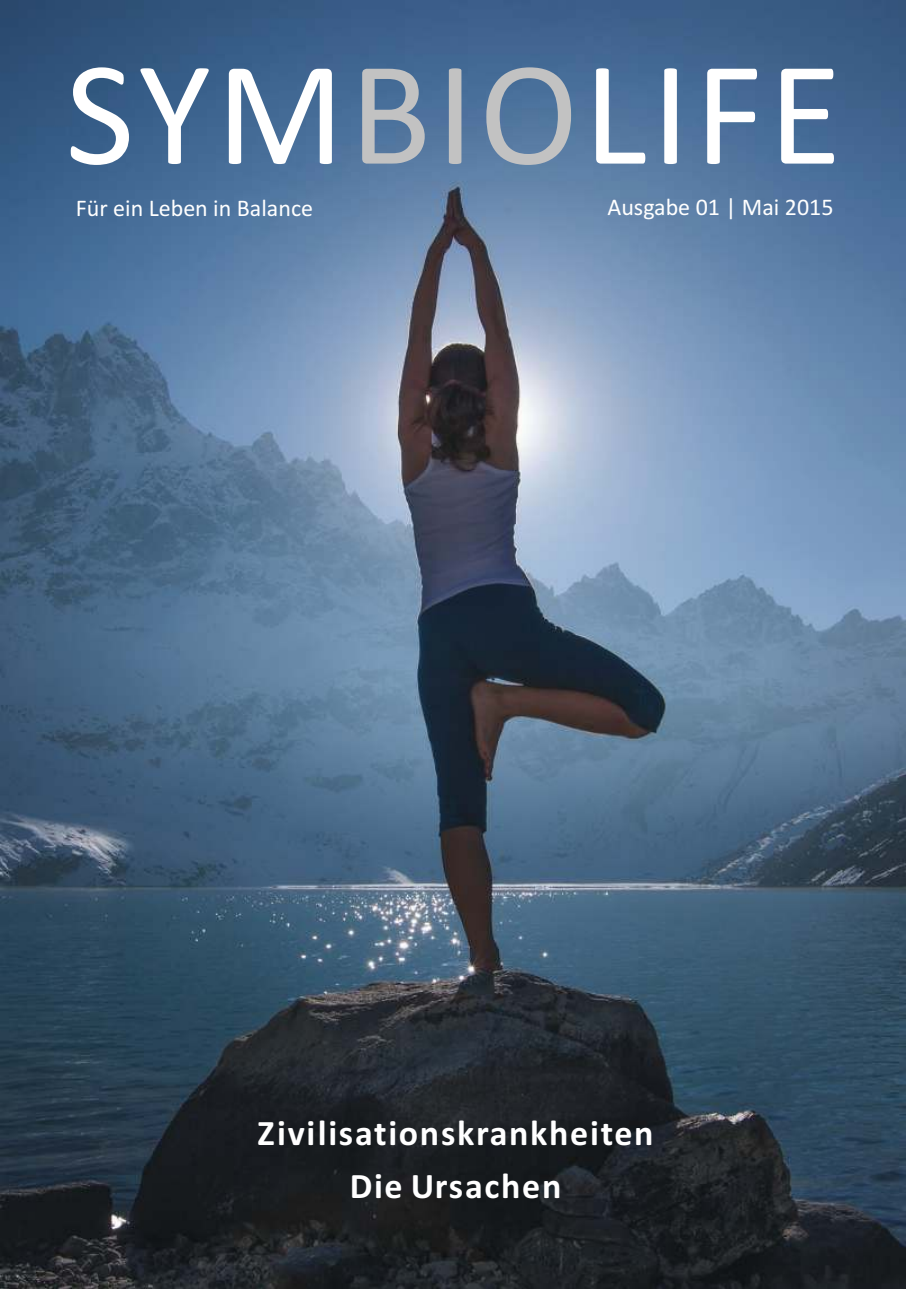
<style>
.page{position:relative;width:906px;height:1289px;background:#fff}
.page>*{position:absolute;margin:0;border:0;box-sizing:border-box;transform-origin:0 0}
.t1{font:150px "Calibri";letter-spacing:.035em;color:#fff}
.t2{font:700 36px/53.6px "Calibri";letter-spacing:.045em;color:#fff;text-align:center}
.t3{font:24px "Calibri";color:#fff}
.s1{color:#c2c2c2}
</style>
<div class="page">
<img style="left:0;top:0;width:906px;height:1288px">
<h1 class="t1" style="left:66px;top:51px;width:778px">SYM<span class="s1">BIO</span>LIFE</h1>
<p class="t3" style="left:76px;top:198px;width:239px">Für ein Leben in Balance</p>
<p class="t3" style="left:607px;top:197px;width:228px">Ausgabe 01 | Mai 2015</p>
<h2 class="t2" style="left:258px;top:1108px;width:398px">Zivilisationskrankheiten<br>Die Ursachen</h2>
</div>
